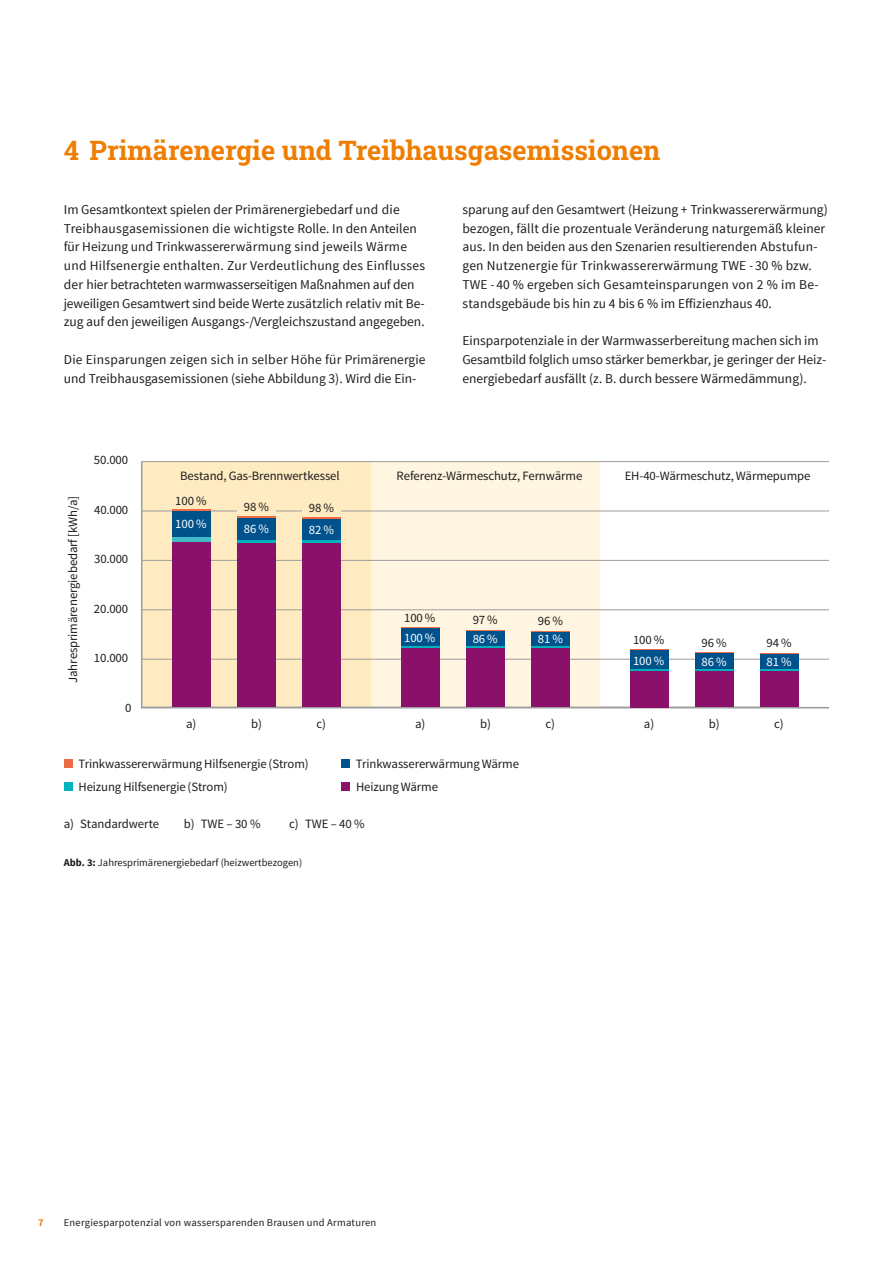
<style>
.page{position:relative;width:893px;height:1263px;background:#fff}
.page>*{position:absolute;margin:0;border:0;box-sizing:border-box;transform-origin:0 0}
.t1{font:700 27px "Roboto Slab";color:#ef7d00}
.t2{font:13.5px/18.8px "Source Sans Pro";color:#1d1d1b}
.t3{font:12.75px/23.1px "Source Sans Pro";letter-spacing:-.01em;color:#1d1d1b}
.t4{font:12.75px "Source Sans Pro";letter-spacing:-.01em;color:#fff}
.t5{font:10.5px "Source Sans Pro";letter-spacing:.015em;color:#1d1d1b}
.t6{font:700 10.5px "Source Sans Pro";color:#ef7d00}
.s1{font-weight:700}
</style>
<div class="page">
<div style="left:64px;top:760px;width:8px;height:8px;background:#ed6c43"></div>
<div style="left:64px;top:783px;width:8px;height:8px;background:#00b2bc"></div>
<div style="left:341px;top:760px;width:9px;height:8px;background:#00528d"></div>
<div style="left:341px;top:783px;width:9px;height:8px;background:#8a106a"></div>
<svg style="left:141px;top:461px;width:688px;height:248px"></svg>
<div style="left:173px;top:542px;width:38px;height:165px;background:#8a106a"></div>
<div style="left:238px;top:542px;width:38px;height:165px;background:#8a106a"></div>
<div style="left:303px;top:542px;width:38px;height:165px;background:#8a106a"></div>
<div style="left:173px;top:511px;width:38px;height:27px;background:#00528d"></div>
<hr style="left:173px;top:510px;width:38px;height:1px;background:#ed6c43">
<div style="left:238px;top:517px;width:38px;height:23px;background:#00528d"></div>
<div style="left:303px;top:518px;width:38px;height:22px;background:#00528d"></div>
<hr style="left:173px;top:538px;width:38px;height:4px;background:#41bac3">
<hr style="left:238px;top:540px;width:38px;height:2px;background:#00b2bc">
<hr style="left:303px;top:540px;width:38px;height:2px;background:#00b2bc">
<div style="left:238px;top:500px;width:38px;height:13px;background:#ffebc2"></div>
<div style="left:303px;top:501px;width:38px;height:13px;background:#ffebc2"></div>
<hr style="left:238px;top:516px;width:38px;height:1px;background:#ed6c43">
<hr style="left:303px;top:517px;width:38px;height:1px;background:#ed6c43">
<div style="left:402px;top:647px;width:38px;height:60px;background:#8a106a"></div>
<div style="left:467px;top:647px;width:38px;height:60px;background:#8a106a"></div>
<div style="left:532px;top:647px;width:38px;height:60px;background:#8a106a"></div>
<div style="left:402px;top:628px;width:38px;height:18px;background:#00528d"></div>
<div style="left:467px;top:630px;width:38px;height:16px;background:#00528d"></div>
<div style="left:532px;top:631px;width:38px;height:15px;background:#00528d"></div>
<hr style="left:402px;top:646px;width:38px;height:1px;background:#00b2bc">
<hr style="left:467px;top:646px;width:38px;height:1px;background:#00b2bc">
<hr style="left:532px;top:646px;width:38px;height:1px;background:#00b2bc">
<hr style="left:402px;top:628px;width:38px;height:1px;background:#ed6c43">
<hr style="left:467px;top:630px;width:38px;height:1px;background:#ed6c43">
<hr style="left:532px;top:631px;width:38px;height:1px;background:#ed6c43">
<div style="left:630px;top:671px;width:39px;height:36px;background:#8a106a"></div>
<div style="left:695px;top:671px;width:39px;height:36px;background:#8a106a"></div>
<div style="left:760px;top:670px;width:39px;height:37px;background:#8a106a"></div>
<div style="left:630px;top:650px;width:39px;height:20px;background:#00528d"></div>
<div style="left:695px;top:653px;width:39px;height:16px;background:#00528d"></div>
<div style="left:760px;top:653px;width:39px;height:16px;background:#00528d"></div>
<hr style="left:630px;top:670px;width:39px;height:1px;background:#00b2bc">
<hr style="left:695px;top:669px;width:39px;height:2px;background:#00b2bc">
<hr style="left:760px;top:669px;width:39px;height:1px;background:#00b2bc">
<hr style="left:630px;top:649px;width:39px;height:1px;background:#ed6c43">
<hr style="left:695px;top:652px;width:39px;height:1px;background:#ed6c43">
<hr style="left:760px;top:653px;width:39px;height:1px;background:#ed6c43">
<h1 class="t1" style="left:64px;top:132px;width:598px">4 Primärenergie und Treibhausgasemissionen</h1>
<p class="t2" style="left:64px;top:200px;width:363px">Im Gesamtkontext spielen der Primärenergiebedarf und die Treibhausgasemissionen die wichtigste Rolle. In den Anteilen für Heizung und Trinkwassererwärmung sind jeweils Wärme und Hilfsenergie enthalten. Zur Verdeutlichung des Einflusses der hier betrachteten warmwasserseitigen Maßnahmen auf den jeweiligen Gesamtwert sind beide Werte zusätzlich relativ mit Be&shy;zug auf den jeweiligen Ausgangs-/Vergleichszustand angegeben.</p>
<p class="t2" style="left:64px;top:350px;width:363px">Die Einsparungen zeigen sich in selber Höhe für Primärenergie und Treibhausgasemissionen (siehe Abbildung 3). Wird die Ein-</p>
<p class="t3" style="left:94px;top:449px;width:36px">50.000</p>
<p class="t2" style="left:462px;top:200px;width:367px">sparung auf den Gesamtwert (Heizung + Trinkwassererwärmung) bezogen, fällt die prozentuale Veränderung naturgemäß kleiner aus. In den beiden aus den Szenarien resultierenden Abstufun&shy;gen Nutzenergie für Trinkwassererwärmung TWE - 30 % bzw.<br>TWE - 40 % ergeben sich Gesamteinsparungen von 2 % im Be&shy;standsgebäude bis hin zu 4 bis 6 % im Effizienzhaus 40.</p>
<p class="t2" style="left:462px;top:331px;width:365px">Einsparpotenziale in der Warmwasserbereitung machen sich im<br>Gesamtbild folglich umso stärker bemerkbar, je geringer der Heiz&shy;energiebedarf ausfällt (z. B. durch bessere Wärmedämmung).</p>
<p class="t3" style="left:62px;top:683px;width:189px;rotate:-90deg">Jahresprimärenergiebedarf [kWh/a]</p>
<p class="t3" style="left:94px;top:498px;width:36px">40.000</p>
<p class="t3" style="left:94px;top:548px;width:36px">30.000</p>
<p class="t3" style="left:94px;top:597px;width:36px">20.000</p>
<p class="t3" style="left:94px;top:646px;width:36px">10.000</p>
<p class="t3" style="left:125px;top:696px;width:8px">0</p>
<p class="t3" style="left:180px;top:465px;width:161px">Bestand, Gas-Brennwertkessel</p>
<p class="t3" style="left:397px;top:465px;width:187px">Referenz-Wärmeschutz, Fernwärme</p>
<p class="t3" style="left:625px;top:465px;width:187px">EH-40-Wärmeschutz, Wärmepumpe</p>
<p class="t3" style="left:175px;top:489px;width:33px">100 %</p>
<p class="t4" style="left:175px;top:516px;width:33px">100 %</p>
<p class="t3" style="left:244px;top:496px;width:27px">98 %</p>
<p class="t4" style="left:244px;top:521px;width:27px">86 %</p>
<p class="t3" style="left:309px;top:497px;width:27px">98 %</p>
<p class="t4" style="left:309px;top:522px;width:27px">82 %</p>
<p class="t3" style="left:186px;top:713px;width:12px">a)</p>
<p class="t3" style="left:251px;top:713px;width:12px">b)</p>
<p class="t3" style="left:316px;top:713px;width:11px">c)</p>
<p class="t3" style="left:404px;top:606px;width:33px">100 %</p>
<p class="t4" style="left:404px;top:630px;width:33px">100 %</p>
<p class="t3" style="left:473px;top:609px;width:27px">97 %</p>
<p class="t4" style="left:473px;top:631px;width:27px">86 %</p>
<p class="t3" style="left:538px;top:610px;width:27px">96 %</p>
<p class="t4" style="left:538px;top:631px;width:27px">81 %</p>
<p class="t3" style="left:415px;top:713px;width:12px">a)</p>
<p class="t3" style="left:480px;top:713px;width:12px">b)</p>
<p class="t3" style="left:545px;top:713px;width:11px">c)</p>
<p class="t3" style="left:633px;top:629px;width:33px">100 %</p>
<p class="t3" style="left:702px;top:631px;width:27px">96 %</p>
<p class="t3" style="left:767px;top:631px;width:27px">94 %</p>
<p class="t4" style="left:633px;top:653px;width:33px">100 %</p>
<p class="t4" style="left:702px;top:654px;width:27px">86 %</p>
<p class="t4" style="left:767px;top:654px;width:27px">81 %</p>
<p class="t3" style="left:644px;top:713px;width:12px">a)</p>
<p class="t3" style="left:709px;top:713px;width:12px">b)</p>
<p class="t3" style="left:774px;top:713px;width:11px">c)</p>
<p class="t3" style="left:78px;top:752px;width:232px">Trinkwassererwärmung Hilfsenergie (Strom)<br>Heizung Hilfsenergie (Strom)</p>
<p class="t3" style="left:64px;top:813px;width:97px">a) Standardwerte</p>
<p class="t3" style="left:184px;top:813px;width:78px">b) TWE – 30 %</p>
<p class="t3" style="left:289px;top:813px;width:77px">c) TWE – 40 %</p>
<p class="t3" style="left:356px;top:752px;width:164px">Trinkwassererwärmung Wärme<br>Heizung Wärme</p>
<p class="t5" style="left:64px;top:856px;width:240px"><span class="s1">Abb. 3:</span> Jahresprimärenergiebedarf (heizwertbezogen)</p>
<p class="t6" style="left:38px;top:1216px;width:7px">7</p>
<p class="t5" style="left:64px;top:1216px;width:314px">Energiesparpotenzial von wassersparenden Brausen und Armaturen</p>
</div>
